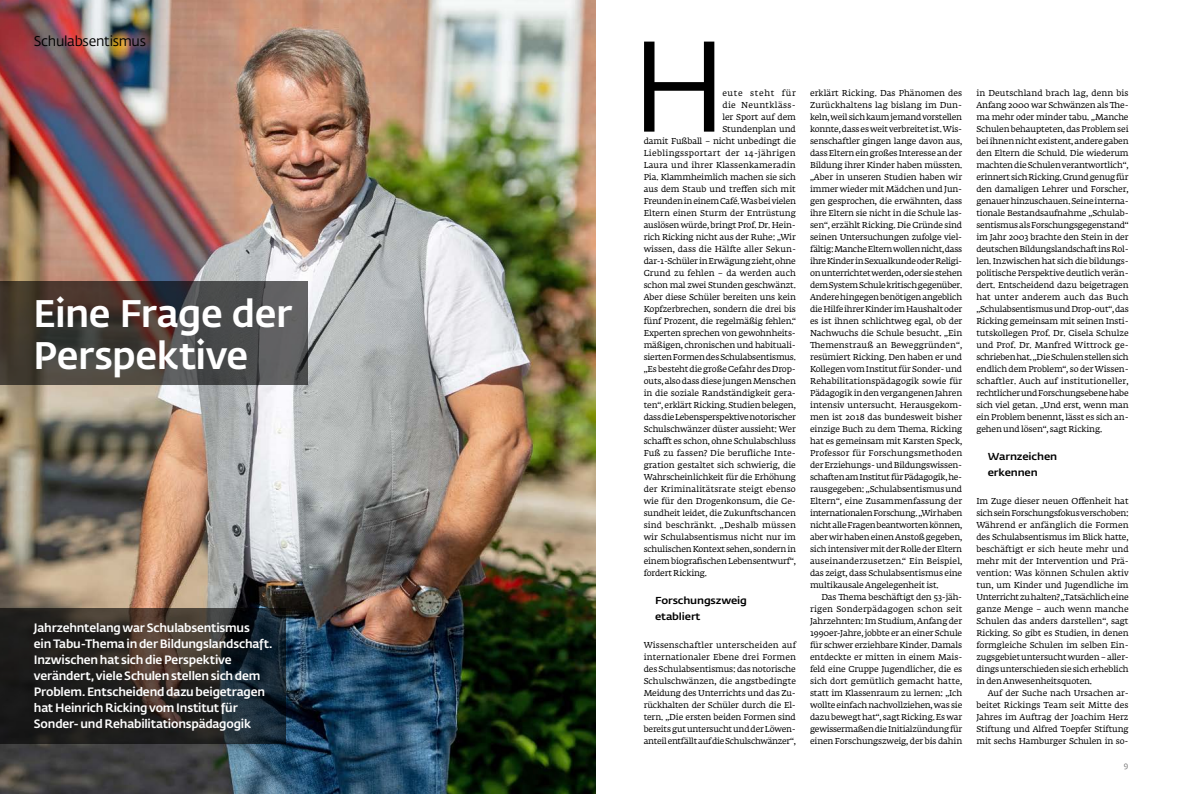
<style>
.page{position:relative;width:1191px;height:794px;background:#fff}
.page>*{position:absolute;margin:0;border:0;box-sizing:border-box;transform-origin:0 0}
.t1{font:127.3px "Fedra Sans Std";color:#000}
.t2{font:500 38px/42px "Fedra Sans Std";letter-spacing:-.01em;color:#fff}
.t3{font:14px "Fedra Sans Std";letter-spacing:-.02em;color:#000}
.t4{font:500 12px/16px "Fedra Sans Std";letter-spacing:-.015em;color:#fff}
.t5{font:500 10px/16px "Fedra Sans Std";letter-spacing:-.01em;color:#000;scale:1.1 1}
.t6{font:8.5px/12px "Fedra Serif A Std";letter-spacing:-.015em;color:#000;text-align:justify}
.t7{font:8.5px "Fedra Serif A Std";letter-spacing:.015em;color:#000}
.t8{font:8.5px "Fedra Serif A Std";letter-spacing:.005em;color:#000}
.t9{font:8.5px "Fedra Serif A Std";letter-spacing:.01em;color:#000}
.t10{font:8.5px "Fedra Serif A Std";letter-spacing:.04em;color:#000}
.t11{font:8.5px "Fedra Serif A Std";letter-spacing:.02em;color:#000}
.t12{font:8.5px "Fedra Serif A Std";letter-spacing:.045em;color:#000}
.t13{font:8.5px "Fedra Serif A Std";letter-spacing:.08em;color:#000}
.t14{font:8px "Fedra Sans Std";color:#706f6f}
</style>
<div class="page">
<img style="left:0;top:0;width:595px;height:794px">
<svg style="left:0;top:607px;width:286px;height:136px;background:#272625"></svg>
<svg style="left:0;top:282px;width:307px;height:103px;background:#494440"></svg>
<h3 class="t3" style="left:34px;top:33px;width:114px">Schulabsentismus</h3>
<h2 class="t2" style="left:33px;top:293px;width:261px">Eine Frage der<br>Perspektive</h2>
<p class="t4" style="left:34px;top:619px;width:240px">Jahrzehntelang war Schulabsentismus<br>ein Tabu-Thema in der Bildungslandschaft.<br>Inzwischen hat sich die Perspektive verändert, viele Schulen stellen sich dem Problem. Entscheidend dazu beigetragen hat Heinrich Ricking vom Institut für Sonder- und Rehabilitationspädagogik</p>
<h1 class="t1" style="left:630px;top:10px;width:99px">H</h1>
<p class="t13" style="left:722px;top:88px;width:75px">eute steht für</p>
<p class="t12" style="left:722px;top:100px;width:75px">die Neuntkläss-</p>
<p class="t6" style="left:722px;top:112px;width:75px">ler Sport auf dem</p>
<p class="t6" style="left:722px;top:124px;width:75px">Stundenplan und</p>
<p class="t6" style="left:643px;top:136px;width:154px">damit Fußball – nicht unbedingt die</p>
<p class="t10" style="left:643px;top:148px;width:154px">Lieblingssportart der 14-jährigen</p>
<p class="t7" style="left:643px;top:160px;width:154px">Laura und ihrer Klassenkameradin</p>
<p class="t6" style="left:643px;top:172px;width:154px">Pia. Klammheimlich machen sie sich</p>
<p class="t6" style="left:643px;top:184px;width:154px">aus dem Staub und treffen sich mit</p>
<p class="t6" style="left:643px;top:196px;width:154px">Freunden in einem Café. Was bei vielen</p>
<p class="t9" style="left:643px;top:208px;width:154px">Eltern einen Sturm der Entrüstung</p>
<p class="t6" style="left:643px;top:220px;width:154px">auslösen würde, bringt Prof. Dr. Hein-</p>
<p class="t6" style="left:643px;top:232px;width:154px">rich Ricking nicht aus der Ruhe: „Wir</p>
<p class="t8" style="left:643px;top:244px;width:154px">wissen, dass die Hälfte aller Sekun-</p>
<p class="t6" style="left:643px;top:256px;width:154px">dar-1-Schüler in Erwägung zieht, ohne</p>
<p class="t7" style="left:643px;top:268px;width:154px">Grund zu fehlen – da werden auch</p>
<p class="t6" style="left:643px;top:280px;width:154px">schon mal zwei Stunden geschwänzt.</p>
<p class="t6" style="left:643px;top:292px;width:154px">Aber diese Schüler bereiten uns kein</p>
<p class="t6" style="left:643px;top:304px;width:154px">Kopfzerbrechen, sondern die drei bis</p>
<p class="t6" style="left:643px;top:316px;width:154px">fünf Prozent, die regelmäßig fehlen.“</p>
<p class="t6" style="left:643px;top:328px;width:154px">Experten sprechen von gewohnheits-</p>
<p class="t6" style="left:643px;top:340px;width:154px">mäßigen, chronischen und habituali-</p>
<p class="t6" style="left:643px;top:352px;width:154px">sierten Formen des Schulabsentismus.</p>
<p class="t6" style="left:643px;top:364px;width:154px">„Es besteht die große Gefahr des Drop-</p>
<p class="t6" style="left:643px;top:376px;width:154px">outs, also dass diese jungen Menschen</p>
<p class="t6" style="left:643px;top:388px;width:154px">in die soziale Randständigkeit gera-</p>
<p class="t6" style="left:643px;top:400px;width:154px">ten“, erklärt Ricking. Studien belegen,</p>
<p class="t6" style="left:643px;top:412px;width:154px">dass die Lebensperspektive notorischer</p>
<p class="t6" style="left:643px;top:424px;width:154px">Schulschwänzer düster aussieht: Wer</p>
<p class="t6" style="left:643px;top:436px;width:154px">schafft es schon, ohne Schulabschluss</p>
<p class="t9" style="left:643px;top:448px;width:154px">Fuß zu fassen? Die berufliche Inte-</p>
<p class="t6" style="left:643px;top:460px;width:154px">gration gestaltet sich schwierig, die</p>
<p class="t6" style="left:643px;top:472px;width:154px">Wahrscheinlichkeit für die Erhöhung</p>
<p class="t7" style="left:643px;top:484px;width:154px">der Kriminalitätsrate steigt ebenso</p>
<p class="t6" style="left:643px;top:496px;width:154px">wie für den Drogenkonsum, die Ge-</p>
<p class="t6" style="left:643px;top:508px;width:154px">sundheit leidet, die Zukunftschancen</p>
<p class="t11" style="left:643px;top:520px;width:154px">sind beschränkt. „Deshalb müssen</p>
<p class="t8" style="left:643px;top:532px;width:154px">wir Schulabsentismus nicht nur im</p>
<p class="t6" style="left:643px;top:544px;width:154px">schulischen Kontext sehen, sondern in</p>
<p class="t6" style="left:643px;top:556px;width:154px">einem biografischen Lebensentwurf“,</p>
<p class="t6" style="left:643px;top:568px;width:65px">fordert Ricking.</p>
<p class="t5" style="left:655px;top:593px;width:85px">Forschungszweig etabliert</p>
<p class="t6" style="left:643px;top:640px;width:154px">Wissenschaftler unterscheiden auf internationaler Ebene drei Formen des Schulabsentismus: das notorische Schulschwänzen, die angstbedingte Meidung des Unterrichts und das Zu&shy;rückhalten der Schüler durch die El&shy;tern. „Die ersten beiden Formen sind bereits gut untersucht und der Löwen&shy;anteil entfällt auf die Schulschwänzer“,</p>
<p class="t6" style="left:810px;top:88px;width:154px">erklärt Ricking. Das Phänomen des Zurückhaltens lag bislang im Dun&shy;keln, weil sich kaum jemand vorstellen konnte, dass es weit verbreitet ist. Wis&shy;senschaftler gingen lange davon aus, dass Eltern ein großes Interesse an der Bildung ihrer Kinder haben müssten. „Aber in unseren Studien haben wir immer wieder mit Mädchen und Jun&shy;gen gesprochen, die erwähnten, dass ihre Eltern sie nicht in die Schule las&shy;sen“, erzählt Ricking. Die Gründe sind seinen Untersuchungen zufolge viel&shy;fältig: Manche Eltern wollen nicht, dass ihre Kinder in Sexualkunde oder Religi&shy;on unterrichtet werden, oder sie stehen dem System Schule kritisch gegenüber.<br>Andere hingegen benötigen angeblich die Hilfe ihrer Kinder im Haushalt oder es ist ihnen schlichtweg egal, ob der Nachwuchs die Schule besucht. „Ein Themenstrauß an Beweggründen“, resümiert Ricking. Den haben er und Kollegen vom Institut für Sonder- und Rehabilitationspädagogik sowie für Pädagogik in den vergangenen Jahren intensiv untersucht. Herausgekom&shy;men ist 2018 das bundesweit bisher einzige Buch zu dem Thema. Ricking hat es gemeinsam mit Karsten Speck, Professor für Forschungsmethoden der Erziehungs- und Bildungswissen&shy;schaften am Institut für Pädagogik, he&shy;rausgegeben: „Schulabsentismus und Eltern“, eine Zusammenfassung der internationalen Forschung. „Wir haben nicht alle Fragen beantworten können, aber wir haben einen Anstoß gegeben, sich intensiver mit der Rolle der Eltern auseinanderzusetzen.“ Ein Beispiel, das zeigt, dass Schulabsentismus eine multikausale Angelegenheit ist.</p>
<p class="t6" style="left:810px;top:592px;width:154px;text-indent:11px">Das Thema beschäftigt den 53-jäh&shy;rigen Sonderpädagogen schon seit Jahrzehnten: Im Studium, Anfang der 1990er-Jahre, jobbte er an einer Schule für schwer erziehbare Kinder. Damals entdeckte er mitten in einem Mais&shy;feld eine Gruppe Jugendlicher, die es sich dort gemütlich gemacht hatte, statt im Klassenraum zu lernen: „Ich wollte einfach nachvollziehen, was sie dazu bewegt hat“, sagt Ricking. Es war gewissermaßen die Initialzündung für einen Forschungszweig, der bis dahin</p>
<p class="t6" style="left:976px;top:88px;width:154px">in Deutschland brach lag, denn bis Anfang 2000 war Schwänzen als The&shy;ma mehr oder minder tabu. „Manche Schulen behaupteten, das Problem sei bei ihnen nicht existent, andere gaben den Eltern die Schuld. Die wiederum machten die Schulen verantwortlich“, erinnert sich Ricking. Grund genug für den damaligen Lehrer und Forscher, genauer hinzuschauen. Seine interna&shy;tionale Bestandsaufnahme „Schulab&shy;sentismus als Forschungsgegenstand“ im Jahr 2003 brachte den Stein in der deutschen Bildungslandschaft ins Rol&shy;len. Inzwischen hat sich die bildungs&shy;politische Perspektive deutlich verän&shy;dert. Entscheidend dazu beigetragen hat unter anderem auch das Buch „Schulabsentismus und Drop-out“, das Ricking gemeinsam mit seinen Insti&shy;tutskollegen Prof. Dr. Gisela Schulze und Prof. Dr. Manfred Wittrock ge&shy;schrieben hat. „Die Schulen stellen sich endlich dem Problem“, so der Wissen&shy;schaftler. Auch auf institutioneller, rechtlicher und Forschungsebene habe sich viel getan. „Und erst, wenn man ein Problem benennt, lässt es sich an&shy;gehen und lösen“, sagt Ricking.</p>
<p class="t5" style="left:987px;top:449px;width:65px">Warnzeichen erkennen</p>
<p class="t6" style="left:976px;top:496px;width:154px">Im Zuge dieser neuen Offenheit hat sich sein Forschungsfokus verschoben:<br>Während er anfänglich die Formen des Schulabsentismus im Blick hatte, beschäftigt er sich heute mehr und mehr mit der Intervention und Prä&shy;vention: Was können Schulen aktiv tun, um Kinder und Jugendliche im Unterricht zu halten? „Tatsächlich eine ganze Menge – auch wenn manche Schulen das anders darstellen“, sagt Ricking. So gibt es Studien, in denen formgleiche Schulen im selben Ein&shy;zugsgebiet untersucht wurden – aller&shy;dings unterschieden sie sich erheblich in den Anwesenheitsquoten.</p>
<p class="t6" style="left:976px;top:688px;width:154px;text-indent:11px">Auf der Suche nach Ursachen ar&shy;beitet Rickings Team seit Mitte des Jahres im Auftrag der Joachim Herz Stiftung und Alfred Toepfer Stiftung mit sechs Hamburger Schulen in so-</p>
<p class="t14" style="left:1124px;top:760px;width:6px">9</p>
</div>
